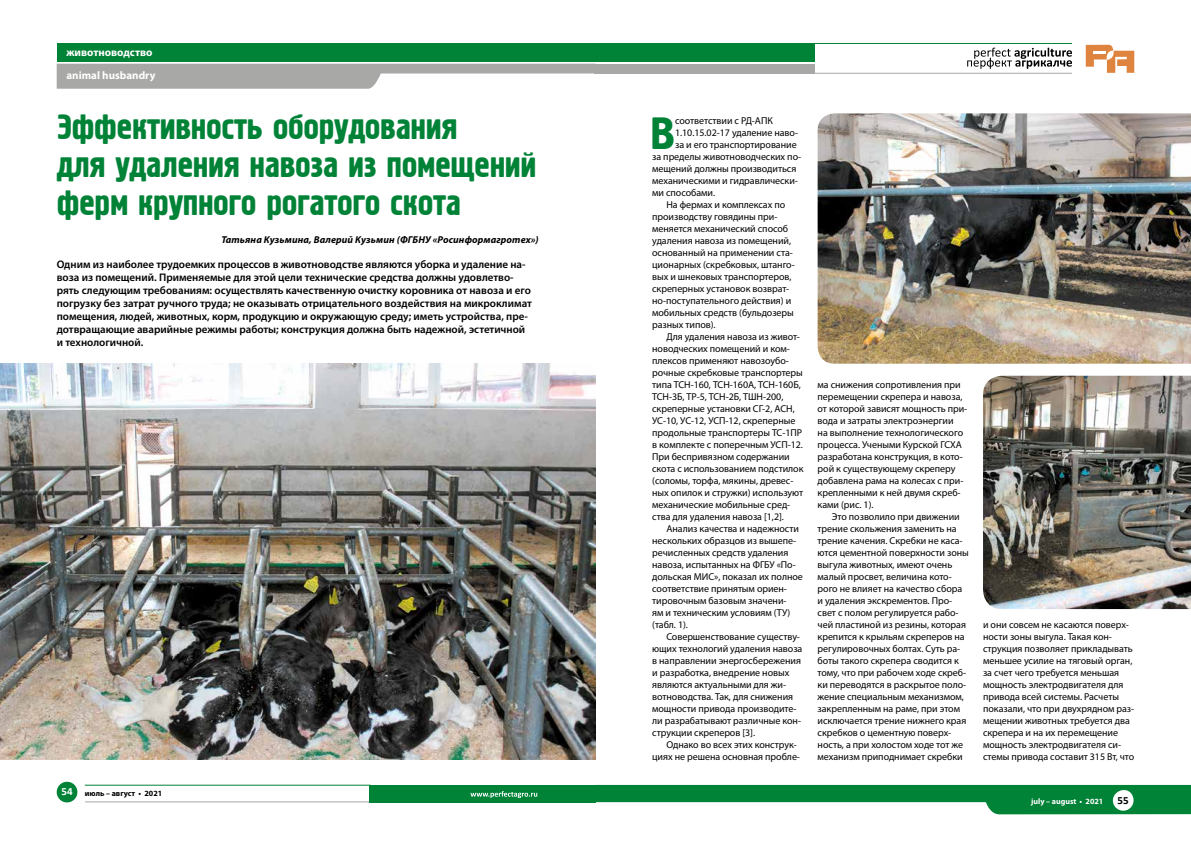
<style>
.page{position:relative;width:1191px;height:842px;background:#fff}
.page>*{position:absolute;margin:0;border:0;box-sizing:border-box;transform-origin:0 0}
.t1{font:44.9px "Hermes";color:#008237}
.t2{font:35px/38px "Hermes";letter-spacing:-.01em;color:#008237}
.t3{font:600 11px/13px "Myriad Pro";color:#000}
.t4{font:700 11px/22.7px "Myriad Pro";color:#fff}
.t5{font:700 11px "Calibri";color:#fff}
.t6{font:700 11px "Calibri";color:#000}
.t7{font:10px/12px "Myriad Pro";letter-spacing:-.005em;color:#000}
.t8{font:italic 700 10px "Myriad Pro";letter-spacing:.01em;color:#000}
.t9{font:700 8px "Myriad Pro";color:#000}
.t10{font:700 8px "Myriad Pro";color:#fff}
</style>
<div class="page">
<hr style="left:85px;top:802px;width:285px;height:1px;background:#a8a8a7">
<svg style="left:595px;top:785px;width:596px;height:29px"></svg>
<div style="left:369px;top:785px;width:226px;height:17px;background:#008237"></div>
<div style="left:57px;top:782px;width:20px;height:20px;background:#008237;border-radius:50%"></div>
<hr style="left:85px;top:785px;width:285px;height:1px;background:#008237">
<svg style="left:57px;top:64px;width:537px;height:25px"></svg>
<div style="left:57px;top:43px;width:538px;height:18px;background:#008237"></div>
<svg style="left:967px;top:48px;width:105px;height:21px"></svg>
<div style="left:594px;top:64px;width:220px;height:10px;background:#a8a8a7"></div>
<hr style="left:595px;top:73px;width:477px;height:1px;background:#a8a8a7">
<svg style="left:1085px;top:45px;width:49px;height:28px"></svg>
<div style="left:595px;top:43px;width:219px;height:18px;background:#008237"></div>
<hr style="left:595px;top:43px;width:477px;height:1px;background:#008237">
<img style="left:0;top:364px;width:595px;height:396px">
<img style="left:817px;top:113px;width:374px;height:251px">
<img style="left:983px;top:376px;width:208px;height:233px">
<div style="left:1112px;top:790px;width:21px;height:21px;background:#fff;border-radius:50%"></div>
<svg style="left:470px;top:791px;width:67px;height:7px"></svg>
<p class="t4" style="left:66px;top:41px;width:90px">животноводство animal husbandry</p>
<h2 class="t2" style="left:57px;top:109px;width:481px">Эффективность оборудования<br>для удаления навоза из помещений ферм крупного рогатого скота</h2>
<p class="t8" style="left:221px;top:234px;width:319px">Татьяна Кузьмина, Валерий Кузьмин (ФГБНУ «Росинформагротех»)</p>
<p class="t3" style="left:57px;top:257px;width:477px">Одним из наиболее трудоемких процессов в животноводстве являются уборка и удаление на&shy;воза из помещений. Применяемые для этой цели технические средства должны удовлетво&shy;рять следующим требованиям: осуществлять качественную очистку коровника от навоза и его погрузку без затрат ручного труда; не оказывать отрицательного воздействия на микроклимат помещения, людей, животных, корм, продукцию и окружающую среду; иметь устройства, пре&shy;дотвращающие аварийные режимы работы; конструкция должна быть надежной, эстетичной и технологичной.</p>
<p class="t5" style="left:61px;top:783px;width:13px">54</p>
<p class="t9" style="left:85px;top:788px;width:79px">июль – август • 2021</p>
<p class="t7" style="left:675px;top:114px;width:99px">соответствии с РД-АПК</p>
<p class="t7" style="left:675px;top:126px;width:124px">1.10.15.02-17 удаление наво-</p>
<p class="t7" style="left:675px;top:138px;width:123px">за и его транспортирование</p>
<p class="t7" style="left:652px;top:150px;width:150px">за пределы животноводческих по-</p>
<p class="t7" style="left:652px;top:162px;width:146px">мещений должны производиться</p>
<p class="t7" style="left:652px;top:174px;width:147px">механическими и гидравлически-</p>
<p class="t7" style="left:652px;top:186px;width:64px">ми способами.</p>
<p class="t7" style="left:666px;top:198px;width:120px">На фермах и комплексах по</p>
<p class="t7" style="left:652px;top:210px;width:127px">производству говядины при-</p>
<p class="t7" style="left:652px;top:222px;width:137px">меняется механический способ</p>
<p class="t7" style="left:652px;top:234px;width:140px">удаления навоза из помещений,</p>
<p class="t7" style="left:652px;top:246px;width:142px">основанный на применении ста-</p>
<p class="t7" style="left:652px;top:258px;width:144px">ционарных (скребковых, штанго-</p>
<p class="t7" style="left:652px;top:270px;width:141px">вых и шнековых транспортеров,</p>
<p class="t7" style="left:652px;top:282px;width:139px">скреперных установок возврат-</p>
<p class="t7" style="left:652px;top:294px;width:140px">но-поступательного действия) и</p>
<p class="t7" style="left:652px;top:306px;width:143px">мобильных средств (бульдозеры</p>
<p class="t7" style="left:652px;top:318px;width:65px">разных типов).</p>
<p class="t7" style="left:666px;top:330px;width:135px">Для удаления навоза из живот-</p>
<p class="t7" style="left:652px;top:342px;width:139px">новодческих помещений и ком-</p>
<p class="t7" style="left:652px;top:354px;width:138px">плексов применяют навозоубо-</p>
<p class="t7" style="left:652px;top:366px;width:152px">рочные скребковые транспортеры</p>
<p class="t7" style="left:652px;top:378px;width:150px">типа ТСН-160, ТСН-160А, ТСН-160Б,</p>
<p class="t7" style="left:652px;top:390px;width:133px">ТСН-3Б, ТР-5, ТСН-2Б, ТШН-200,</p>
<p class="t7" style="left:652px;top:402px;width:144px">скреперные установки СГ-2, АСН,</p>
<p class="t7" style="left:652px;top:414px;width:145px">УС-10, УС-12, УСП-12, скреперные</p>
<p class="t7" style="left:652px;top:426px;width:151px">продольные транспортеры ТС-1ПР</p>
<p class="t7" style="left:652px;top:438px;width:152px">в комплекте с поперечным УСП-12.</p>
<p class="t7" style="left:652px;top:450px;width:139px">При беспривязном содержании</p>
<p class="t7" style="left:652px;top:462px;width:153px">скота с использованием подстилок</p>
<p class="t7" style="left:652px;top:474px;width:143px">(соломы, торфа, мякины, древес-</p>
<p class="t7" style="left:652px;top:486px;width:152px">ных опилок и стружки) используют</p>
<p class="t7" style="left:652px;top:498px;width:140px">механические мобильные сред-</p>
<p class="t7" style="left:652px;top:510px;width:133px">ства для удаления навоза [1,2].</p>
<p class="t7" style="left:666px;top:522px;width:134px">Анализ качества и надежности</p>
<p class="t7" style="left:652px;top:534px;width:146px">нескольких образцов из вышепе-</p>
<p class="t7" style="left:652px;top:546px;width:138px">речисленных средств удаления</p>
<p class="t7" style="left:652px;top:558px;width:145px">навоза, испытанных на ФГБУ «По-</p>
<p class="t7" style="left:652px;top:570px;width:152px">дольская МИС», показал их полное</p>
<p class="t7" style="left:652px;top:582px;width:136px">соответствие принятым ориен-</p>
<p class="t7" style="left:652px;top:594px;width:136px">тировочным базовым значени-</p>
<p class="t7" style="left:652px;top:606px;width:139px">ям и техническим условиям (ТУ)</p>
<p class="t7" style="left:652px;top:618px;width:37px">(табл. 1).</p>
<p class="t7" style="left:666px;top:630px;width:135px">Совершенствование существу-</p>
<p class="t7" style="left:652px;top:642px;width:152px">ющих технологий удаления навоза</p>
<p class="t7" style="left:652px;top:654px;width:150px">в направлении энергосбережения</p>
<p class="t7" style="left:652px;top:666px;width:139px">и разработка, внедрение новых</p>
<p class="t7" style="left:652px;top:678px;width:135px">являются актуальными для жи-</p>
<p class="t7" style="left:652px;top:690px;width:142px">вотноводства. Так, для снижения</p>
<p class="t7" style="left:652px;top:702px;width:146px">мощности привода производите-</p>
<p class="t7" style="left:652px;top:714px;width:150px">ли разрабатывают различные кон-</p>
<p class="t7" style="left:652px;top:726px;width:104px">струкции скреперов [3].</p>
<p class="t7" style="left:666px;top:738px;width:132px">Однако во всех этих конструк-</p>
<p class="t7" style="left:652px;top:750px;width:149px">циях не решена основная пробле-</p>
<h1 class="t1" style="left:651px;top:108px;width:26px">В</h1>
<p class="t7" style="left:817px;top:378px;width:151px">ма снижения сопротивления при перемещении скрепера и навоза, от которой зависят мощность при&shy;вода и затраты электроэнергии<br>на выполнение технологического процесса. Учеными Курской ГСХА разработана конструкция, в кото&shy;рой к существующему скреперу добавлена рама на колесах с при&shy;крепленными к ней двумя скреб&shy;ками (рис. 1).</p>
<p class="t7" style="left:817px;top:510px;width:153px;text-indent:14px">Это позволило при движении трение скольжения заменить на трение качения. Скребки не каса&shy;ются цементной поверхности зоны выгула животных, имеют очень малый просвет, величина кото&shy;рого не влияет на качество сбора и удаления экскрементов. Про&shy;свет с полом регулируется рабо&shy;чей пластиной из резины, которая крепится к крыльям скреперов на регулировочных болтах. Суть ра&shy;боты такого скрепера сводится к тому, что при рабочем ходе скреб&shy;ки переводятся в раскрытое поло&shy;жение специальным механизмом, закрепленным на раме, при этом исключается трение нижнего края скребков о цементную поверх&shy;ность, а при холостом ходе тот же механизм приподнимает скребки</p>
<p class="t7" style="left:983px;top:618px;width:153px">и они совсем не касаются поверх&shy;ности зоны выгула. Такая кон&shy;струкция позволяет прикладывать меньшее усилие на тяговый орган, за счет чего требуется меньшая мощность электродвигателя для привода всей системы. Расчеты показали, что при двухрядном раз&shy;мещении животных требуется два скрепера и на их перемещение мощность электродвигателя си&shy;стемы привода составит 315 Вт, что</p>
<p class="t10" style="left:1031px;top:796px;width:74px">july – august • 2021</p>
<p class="t6" style="left:1117px;top:793px;width:13px">55</p>
</div>
